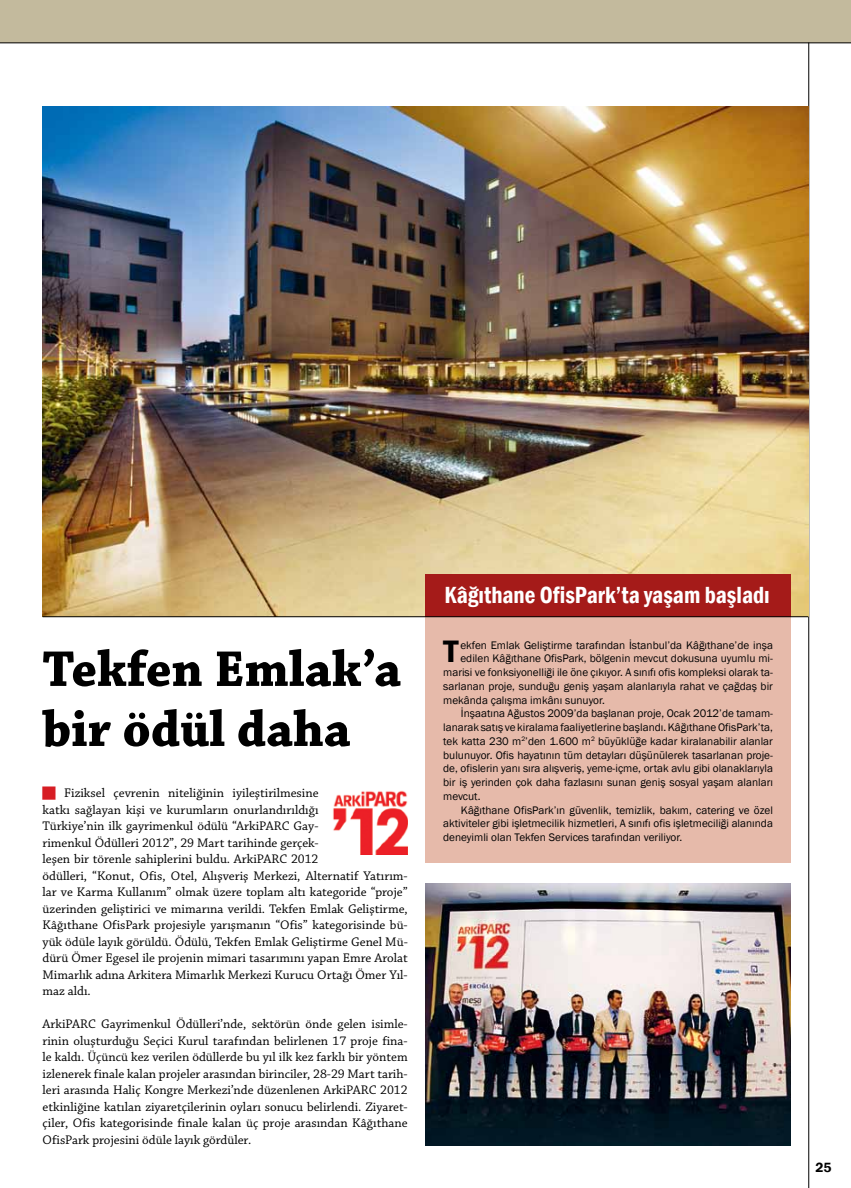
<style>
.page{position:relative;width:851px;height:1188px;background:#fff}
.page>*{position:absolute;margin:0;border:0;box-sizing:border-box;transform-origin:0 0}
.t1{font:700 53px/60px "Chaparral Pro";color:#000}
.t2{font:600 31.88px "Franklin Gothic";color:#000}
.t3{font:600 condensed 24px "Franklin Gothic";color:#fff}
.t4{font:600 13.75px "Franklin Gothic";color:#000}
.t5{font:13.12px/16.5px "Chaparral Pro";color:#000}
.t6{font:11.25px "Franklin Gothic";color:#000}
</style>
<div class="page">
<div style="left:0;top:0;width:850px;height:43px;background:#c3ba9d"></div>
<hr style="left:0;top:43px;width:850px;height:1px;background:#000">
<hr style="left:808px;top:43px;width:1px;height:1144px;background:#000">
<img style="left:43px;top:106px;width:765px;height:510px">
<img style="left:425px;top:883px;width:365px;height:261px">
<div style="left:425px;top:581px;width:365px;height:281px;background:#e6baaa"></div>
<div style="left:425px;top:574px;width:365px;height:43px;background:#a51b19"></div>
<hr style="left:43px;top:616px;width:765px;height:1px;background:#000">
<img style="left:333px;top:790px;width:74px;height:64px">
<h3 class="t3" style="left:444px;top:579px;width:327px">Kâğıthane OfisPark’ta yaşam başladı</h3>
<h1 class="t1" style="left:43px;top:641px;width:360px">Tekfen Emlak’a bir ödül daha</h1>
<h2 class="t2" style="left:443px;top:632px;width:17px">T</h2>
<p class="t6" style="left:460px;top:637px;width:314px">ekfen Emlak Geliştirme tarafından İstanbul’da Kâğıthane’de inşa</p>
<p class="t6" style="left:460px;top:651px;width:314px">edilen Kâğıthane OfisPark, bölgenin mevcut dokusuna uyumlu mi-</p>
<p class="t6" style="left:443px;top:665px;width:331px">marisi ve fonksiyonelliği ile öne çıkıyor. A sınıfı ofis kompleksi olarak ta-</p>
<p class="t6" style="left:443px;top:679px;width:331px">sarlanan proje, sunduğu geniş yaşam alanlarıyla rahat ve çağdaş bir</p>
<p class="t6" style="left:443px;top:692px;width:163px">mekânda çalışma imkânı sunuyor.</p>
<p class="t6" style="left:461px;top:706px;width:313px">İnşaatına Ağustos 2009’da başlanan proje, Ocak 2012’de tamam-</p>
<p class="t6" style="left:443px;top:720px;width:331px">lanarak satış ve kiralama faaliyetlerine başlandı. Kâğıthane OfisPark’ta,</p>
<p class="t6" style="left:443px;top:734px;width:331px">tek katta 230 m<sup>2</sup>’den 1.600 m<sup>2</sup> büyüklüğe kadar kiralanabilir alanlar</p>
<p class="t6" style="left:443px;top:747px;width:331px">bulunuyor. Ofis hayatının tüm detayları düşünülerek tasarlanan proje-</p>
<p class="t6" style="left:443px;top:761px;width:331px">de, ofislerin yanı sıra alışveriş, yeme-içme, ortak avlu gibi olanaklarıyla</p>
<p class="t6" style="left:443px;top:775px;width:331px">bir iş yerinden çok daha fazlasını sunan geniş sosyal yaşam alanları</p>
<p class="t6" style="left:443px;top:789px;width:39px">mevcut.</p>
<p class="t6" style="left:461px;top:802px;width:313px">Kâğıthane OfisPark’ın güvenlik, temizlik, bakım, catering ve özel</p>
<p class="t6" style="left:443px;top:816px;width:331px">aktiviteler gibi işletmecilik hizmetleri, A sınıfı ofis işletmeciliği alanında</p>
<p class="t6" style="left:443px;top:830px;width:240px">deneyimli olan Tekfen Services tarafından veriliyor.</p>
<p class="t5" style="left:43px;top:785px;width:367px;text-indent:22px">Fiziksel çevrenin niteliğinin iyileştirilmesine<br>katkı sağlayan kişi ve kurumların onurlandırıldığı<br>Türkiye’nin ilk gayrimenkul ödülü “ArkiPARC Gay-<br>rimenkul Ödülleri 2012”, 29 Mart tarihinde gerçek-<br>leşen bir törenle sahiplerini buldu. ArkiPARC 2012<br>ödülleri, “Konut, Ofis, Otel, Alışveriş Merkezi, Alternatif Yatırım&shy;lar ve Karma Kullanım” olmak üzere toplam altı kategoride “proje” üzerinden geliştirici ve mimarına verildi. Tekfen Emlak Geliştirme, Kâğıthane OfisPark projesiyle yarışmanın “Ofis” kategorisinde bü&shy;yük ödüle layık görüldü. Ödülü, Tekfen Emlak Geliştirme Genel Mü&shy;dürü Ömer Egesel ile projenin mimari tasarımını yapan Emre Arolat Mimarlık adına Arkitera Mimarlık Merkezi Kurucu Ortağı Ömer Yıl&shy;maz aldı.</p>
<p class="t5" style="left:43px;top:1016px;width:366px;text-align:justify">ArkiPARC Gayrimenkul Ödülleri’nde, sektörün önde gelen isimle&shy;rinin oluşturduğu Seçici Kurul tarafından belirlenen 17 proje fina&shy;le kaldı. Üçüncü kez verilen ödüllerde bu yıl ilk kez farklı bir yöntem izlenerek finale kalan projeler arasından birinciler, 28-29 Mart tarih&shy;leri arasında Haliç Kongre Merkezi’nde düzenlenen ArkiPARC 2012 etkinliğine katılan ziyaretçilerinin oyları sonucu belirlendi. Ziyaret&shy;çiler, Ofis kategorisinde finale kalan üç proje arasından Kâğıthane OfisPark projesini ödüle layık gördüler.</p>
<p class="t4" style="left:815px;top:1158px;width:18px">25</p>
</div>
